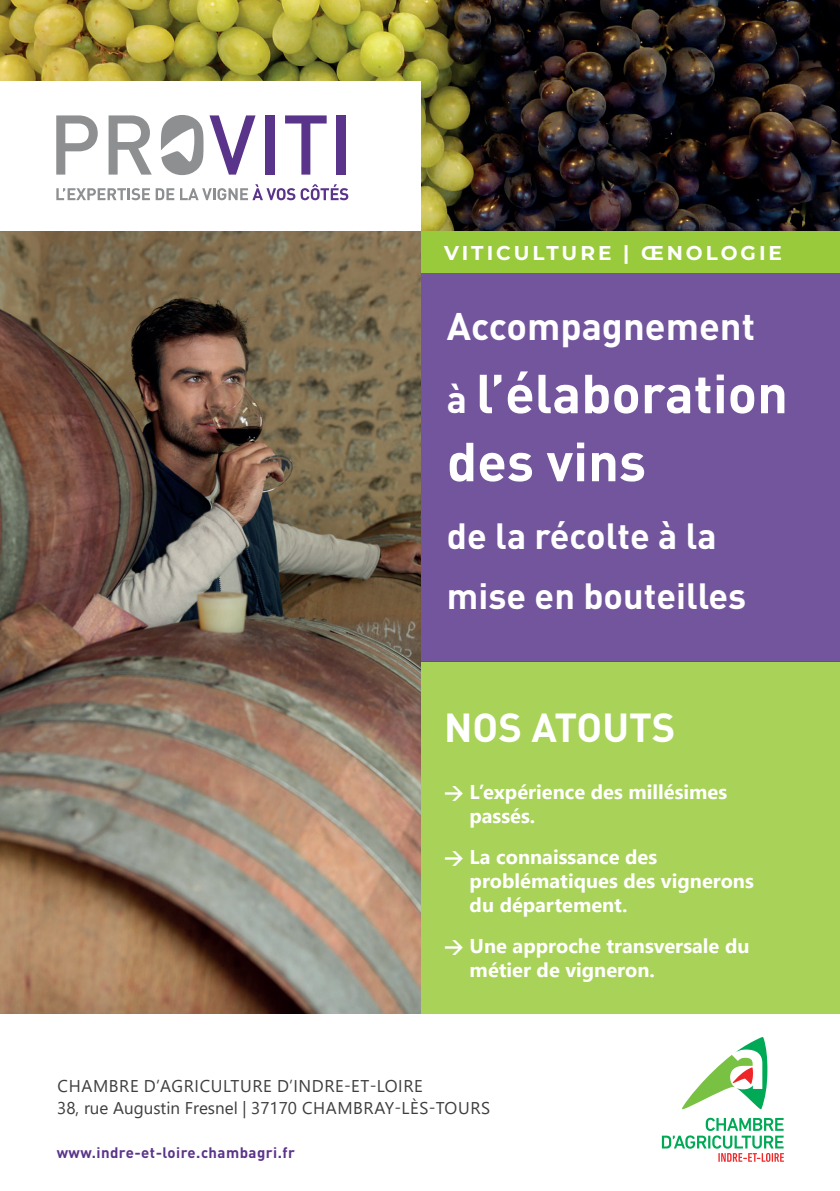
<style>
.page{position:relative;width:840px;height:1191px;background:#fff}
.page>*{position:absolute;margin:0;border:0;box-sizing:border-box;transform-origin:0 0}
.t1{font:700 54px/68px "DIN";color:#fff}
.t2{font:700 40px "DIN";color:#fff}
.t3{font:700 38px "DIN";color:#fff}
.t4{font:700 36px/60px "DIN";color:#fff}
.t5{font:700 20px/24px "Segoe UI";color:#fff}
.t6{font:700 20px "Montserrat";letter-spacing:.15em;color:#fff}
.t7{font:17px/22px "Segoe UI";letter-spacing:.035em;color:#3e3e3f}
.t8{font:700 15px "DIN";letter-spacing:.03em;color:#5a348a}
.s1{font-size:38px}
.s2{font-family:"DIN";font-size:19.2px}
</style>
<div class="page">
<img style="left:0;top:0;width:839px;height:231px">
<div style="left:420px;top:661px;width:419px;height:352px;background:#a8d258"></div>
<div style="left:420px;top:272px;width:419px;height:389px;background:#73559d"></div>
<div style="left:420px;top:231px;width:419px;height:41px;background:#99ca3b"></div>
<div style="left:0;top:81px;width:420px;height:150px;background:#fff"></div>
<svg style="left:56px;top:188px;width:118px;height:12px"></svg>
<svg style="left:180px;top:184px;width:168px;height:16px"></svg>
<svg style="left:56px;top:115px;width:42px;height:60px"></svg>
<svg style="left:209px;top:115px;width:46px;height:60px"></svg>
<div style="left:266px;top:115px;width:9px;height:60px;background:#5a348a"></div>
<svg style="left:285px;top:115px;width:41px;height:60px"></svg>
<div style="left:336px;top:115px;width:10px;height:60px;background:#5a348a"></div>
<svg style="left:108px;top:115px;width:95px;height:60px"></svg>
<img style="left:0;top:231px;width:420px;height:782px">
<svg style="left:682px;top:1037px;width:85px;height:72px"></svg>
<svg style="left:661px;top:1117px;width:122px;height:44px"></svg>
<p class="t6" style="left:444px;top:238px;width:339px">VITICULTURE | ŒNOLOGIE</p>
<h3 class="t3" style="left:446px;top:301px;width:309px">Accompagnement</h3>
<h1 class="t1" style="left:446px;top:357px;width:342px"><span class="s1">à</span> l’élaboration des vins</h1>
<h3 class="t4" style="left:446px;top:505px;width:301px">de la récolte à la mise en bouteilles</h3>
<h2 class="t2" style="left:444px;top:701px;width:233px">NOS ATOUTS</h2>
<p class="t5" style="left:469px;top:778px;width:259px;text-indent:-26px"><span class="s2">&gt;</span> L’expérience des millésimes passés.</p>
<p class="t5" style="left:469px;top:843px;width:285px;text-indent:-26px"><span class="s2">&gt;</span> La connaissance des problématiques des vignerons du département.</p>
<p class="t5" style="left:469px;top:932px;width:281px;text-indent:-26px"><span class="s2">&gt;</span> Une approche transversale du métier de vigneron.</p>
<p class="t7" style="left:57px;top:1073px;width:434px">CHAMBRE D’AGRICULTURE D’INDRE-ET-LOIRE<br>38, rue Augustin Fresnel | 37170 CHAMBRAY-LÈS-TOURS</p>
<p class="t8" style="left:57px;top:1143px;width:239px">www.indre-et-loire.chambagri.fr</p>
</div>
